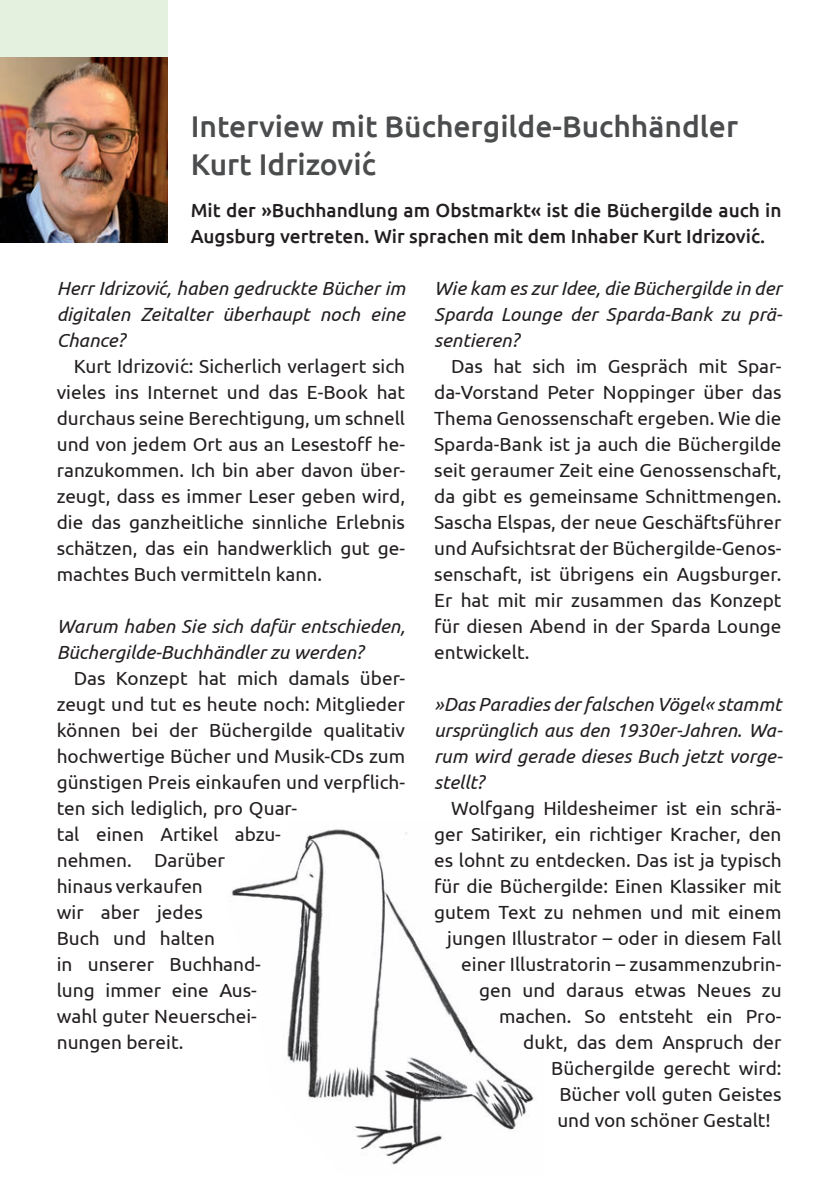
<style>
.page{position:relative;width:840px;height:1191px;background:#fff}
.page>*{position:absolute;margin:0;border:0;box-sizing:border-box;transform-origin:0 0}
.t1{font:500 30px/38px "Ubuntu";color:#4b4c4d}
.t2{font:19px/26px "Ubuntu";color:#231f20;text-align:justify}
.t3{font:italic 19px/26px "Ubuntu";color:#231f20;text-align:justify}
.t4{font:500 19px/26px "Ubuntu";color:#231f20}
</style>
<div class="page">
<img style="left:0;top:57px;width:168px;height:186px">
<img style="left:231px;top:829px;width:303px;height:336px">
<div style="left:0;top:0;width:168px;height:57px;background:#e4f1de"></div>
<h1 class="t1" style="left:190px;top:106px;width:548px">Interview mit Büchergilde-Buchhändler<br>Kurt Idrizovi´c</h1>
<p class="t4" style="left:190px;top:196px;width:592px">Mit der »Buchhandlung am Obstmarkt« ist die Büchergilde auch in<br>Augsburg vertreten. Wir sprachen mit dem Inhaber Kurt Idrizovi´c.</p>
<p class="t3" style="left:57px;top:274px;width:350px">Herr Idrizovi´c, haben gedruckte Bücher im digitalen Zeitalter überhaupt noch eine Chance?</p>
<p class="t2" style="left:57px;top:352px;width:350px;text-indent:17px">Kurt Idrizovi´c: Sicherlich verlagert sich vieles ins Internet und das E-Book hat durchaus seine Berechtigung, um schnell und von jedem Ort aus an Lesestoff he&shy;ranzukommen. Ich bin aber davon über&shy;zeugt, dass es immer Leser geben wird, die das ganzheitliche sinnliche Erlebnis schätzen, das ein handwerklich gut ge&shy;machtes Buch vermitteln kann.</p>
<p class="t3" style="left:57px;top:612px;width:349px">Warum haben Sie sich dafür entschieden,<br>Büchergilde-Buchhändler zu werden?</p>
<p class="t2" style="left:57px;top:664px;width:350px;text-align:left;text-indent:17px">Das Konzept hat mich damals über&shy;zeugt und tut es heute noch: Mitglieder können bei der Büchergilde qualitativ hochwertige Bücher und Musik-CDs zum günstigen Preis einkaufen und verpflich&shy;ten sich lediglich, pro Quar-<br>tal einen Artikel abzu-<br>nehmen. Darüber<br>hinaus verkaufen<br>wir aber jedes<br>Buch und halten<br>in unserer Buchhand-<br>lung immer eine Aus-<br>wahl guter Neuerschei-<br>nungen bereit.</p>
<p class="t3" style="left:434px;top:274px;width:350px">Wie kam es zur Idee, die Büchergilde in der Sparda Lounge der Sparda-Bank zu prä&shy;sentieren?</p>
<p class="t2" style="left:434px;top:352px;width:349px;text-indent:17px">Das hat sich im Gespräch mit Spar&shy;da-Vorstand Peter Noppinger über das Thema Genossenschaft ergeben. Wie die Sparda-Bank ist ja auch die Büchergilde seit geraumer Zeit eine Genossenschaft, da gibt es gemeinsame Schnittmengen.<br>Sascha Elspas, der neue Geschäftsführer und Aufsichtsrat der Büchergilde-Genos&shy;senschaft, ist übrigens ein Augsburger.<br>Er hat mit mir zusammen das Konzept für diesen Abend in der Sparda Lounge entwickelt.</p>
<p class="t3" style="left:434px;top:690px;width:350px">»Das Paradies der falschen Vögel« stammt ursprünglich aus den 1930er-Jahren. Wa&shy;rum wird gerade dieses Buch jetzt vorge&shy;stellt?</p>
<p class="t2" style="left:451px;top:794px;width:331px">Wolfgang Hildesheimer ist ein schrä-</p>
<p class="t2" style="left:434px;top:820px;width:348px">ger Satiriker, ein richtiger Kracher, den</p>
<p class="t2" style="left:434px;top:846px;width:349px">es lohnt zu entdecken. Das ist ja typisch</p>
<p class="t2" style="left:434px;top:872px;width:349px">für die Büchergilde: Einen Klassiker mit</p>
<p class="t2" style="left:434px;top:898px;width:348px">gutem Text zu nehmen und mit einem</p>
<p class="t2" style="left:447px;top:924px;width:336px">jungen Illustrator – oder in diesem Fall</p>
<p class="t2" style="left:461px;top:950px;width:321px">einer Illustratorin – zusammenzubrin-</p>
<p class="t2" style="left:479px;top:976px;width:304px">gen und daraus etwas Neues zu</p>
<p class="t2" style="left:499px;top:1002px;width:283px">machen. So entsteht ein Pro-</p>
<p class="t2" style="left:523px;top:1028px;width:260px">dukt, das dem Anspruch der</p>
<p class="t2" style="left:551px;top:1054px;width:231px">Büchergilde gerecht wird:</p>
<p class="t2" style="left:559px;top:1080px;width:223px">Bücher voll guten Geistes</p>
<p class="t2" style="left:557px;top:1106px;width:215px">und von schöner Gestalt!</p>
</div>
